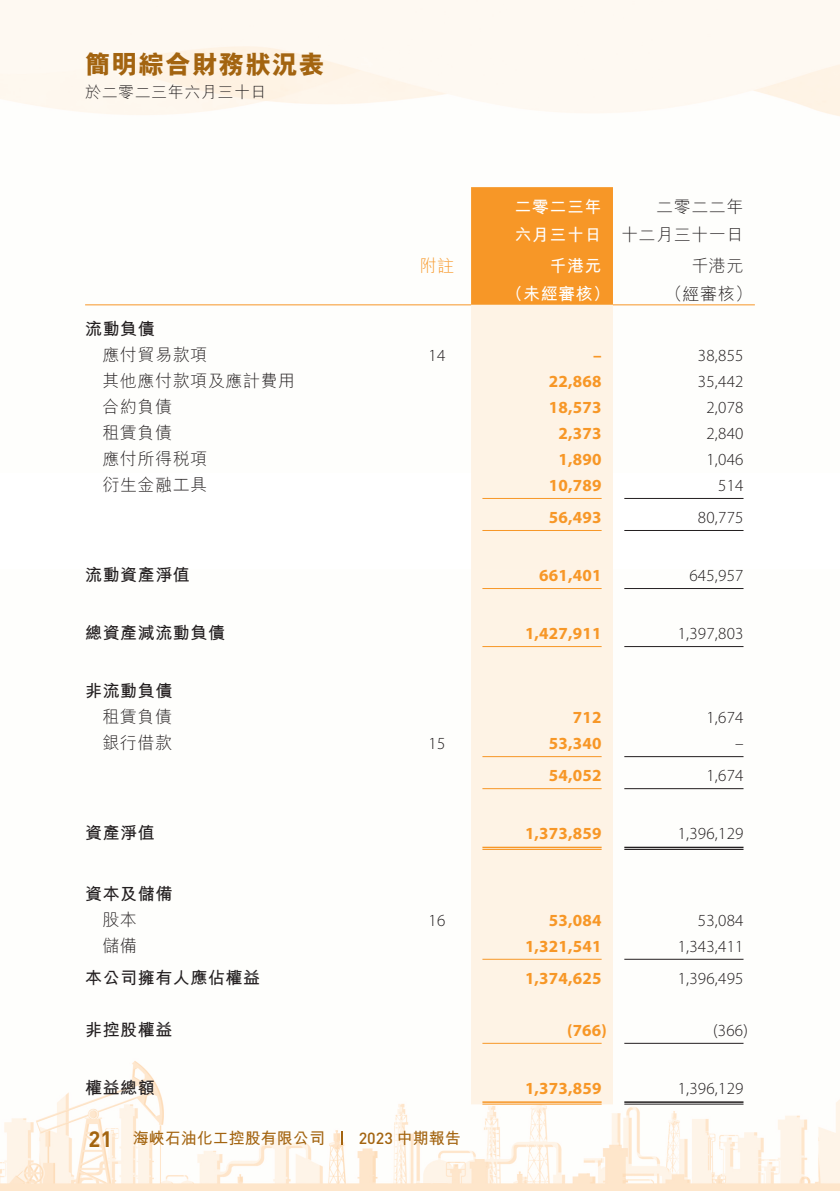
<style>
.page{position:relative;width:840px;height:1191px;background:#fff}
.page>*{position:absolute;margin:0;border:0;box-sizing:border-box;transform-origin:0 0}
.t1{font:800 26px "M Hei HK";letter-spacing:.025em;color:#a36410}
.t2{font:700 22px "DIN";color:#a36410}
._50_Table_txt{font:300 17px "Myriad Pro";letter-spacing:.015em;color:#231f20}
._50_Table_txt-2{font:700 17px "Myriad Pro";letter-spacing:.01em;color:#f79727}
._50_Table_txt-3{font:300 17px "M Hei HK";letter-spacing:.035em;color:#231f20}
._50_Table_txt-4{font:700 17px "M Hei HK";letter-spacing:.03em;color:#231f20}
._50_Table_txt-5{font:700 17px "M Hei HK";letter-spacing:.03em;color:#fff}
._50_Table_txt-6{font:300 17px "M Hei HK";color:#f79727}
.t3{font:700 16px "M Hei HK";color:#a36410}
._00_txt{font:300 16px "M Hei HK";letter-spacing:.035em;color:#231f20}
.t4{font:500 16px "DIN";color:#a36410}
.s1{font-family:"M Hei HK";font-weight:700}
</style>
<div class="page">
<img style="left:0;top:569px;width:839px;height:622px">
<img style="left:0;top:0;width:839px;height:472px">
<svg style="left:341px;top:1131px;width:1px;height:14px"></svg>
<div style="left:471px;top:187px;width:141px;height:118px;background:#f79727"></div>
<div style="left:471px;top:305px;width:141px;height:799px;background:#fef3e5"></div>
<hr style="left:85px;top:304px;width:318px;height:1px;background:#f79727">
<hr style="left:403px;top:304px;width:68px;height:1px;background:#f79727">
<hr style="left:612px;top:304px;width:142px;height:1px;background:#f79727">
<hr style="left:482px;top:498px;width:119px;height:1px;background:#f79727">
<hr style="left:624px;top:498px;width:119px;height:1px;background:#231f20">
<hr style="left:482px;top:530px;width:119px;height:1px;background:#f79727">
<hr style="left:624px;top:530px;width:119px;height:1px;background:#231f20">
<hr style="left:482px;top:588px;width:119px;height:1px;background:#f79727">
<hr style="left:624px;top:588px;width:119px;height:1px;background:#231f20">
<hr style="left:482px;top:646px;width:119px;height:1px;background:#f79727">
<hr style="left:624px;top:646px;width:119px;height:1px;background:#231f20">
<hr style="left:482px;top:756px;width:119px;height:1px;background:#f79727">
<hr style="left:624px;top:756px;width:119px;height:1px;background:#231f20">
<hr style="left:482px;top:788px;width:119px;height:1px;background:#f79727">
<hr style="left:624px;top:788px;width:119px;height:1px;background:#231f20">
<hr style="left:482px;top:846px;width:119px;height:2px;background:#f79727">
<hr style="left:482px;top:849px;width:119px;height:1px;background:#f79727">
<hr style="left:624px;top:846px;width:119px;height:2px;background:#231f20">
<hr style="left:624px;top:849px;width:119px;height:1px;background:#231f20">
<hr style="left:482px;top:958px;width:119px;height:1px;background:#f79727">
<hr style="left:624px;top:958px;width:119px;height:1px;background:#231f20">
<hr style="left:482px;top:1042px;width:119px;height:1px;background:#f79727">
<hr style="left:624px;top:1042px;width:119px;height:1px;background:#231f20">
<hr style="left:482px;top:1101px;width:119px;height:1px;background:#f79727">
<hr style="left:482px;top:1103px;width:119px;height:1px;background:#f79727">
<hr style="left:624px;top:1101px;width:119px;height:1px;background:#231f20">
<hr style="left:624px;top:1103px;width:119px;height:1px;background:#231f20">
<p class="t1" style="left:85px;top:52px;width:240px">簡明綜合財務狀況表</p>
<p class="_00_txt" style="left:85px;top:84px;width:183px">於二零二三年六月三十日</p>
<p class="_50_Table_txt-6" style="left:419px;top:257px;width:36px">附註</p>
<p class="_50_Table_txt-5" style="left:514px;top:194px;width:89px">二零二三年</p>
<p class="_50_Table_txt-5" style="left:514px;top:222px;width:89px">六月三十日</p>
<p class="_50_Table_txt-5" style="left:549px;top:253px;width:54px">千港元</p>
<p class="_50_Table_txt-3" style="left:655px;top:198px;width:89px">二零二二年</p>
<p class="_50_Table_txt-3" style="left:620px;top:226px;width:124px">十二月三十一日</p>
<p class="_50_Table_txt-3" style="left:691px;top:257px;width:54px">千港元</p>
<p class="_50_Table_txt-5" style="left:505px;top:281px;width:106px">（未經審核）</p>
<p class="_50_Table_txt-3" style="left:665px;top:285px;width:88px">（經審核(</p>
<p class="_50_Table_txt-4" style="left:85px;top:316px;width:71px">流動負債</p>
<p class="_50_Table_txt-3" style="left:102px;top:346px;width:106px">應付貿易款項</p>
<p class="_50_Table_txt" style="left:428px;top:345px;width:18px">14</p>
<p class="_50_Table_txt-2" style="left:592px;top:344px;width:10px">–</p>
<p class="_50_Table_txt" style="left:697px;top:345px;width:47px">38,855</p>
<p class="_50_Table_txt-3" style="left:102px;top:372px;width:194px">其他應付款項及應計費用</p>
<p class="_50_Table_txt-2" style="left:548px;top:370px;width:54px">22,868</p>
<p class="_50_Table_txt" style="left:697px;top:371px;width:47px">35,442</p>
<p class="_50_Table_txt-3" style="left:102px;top:398px;width:71px">合約負債</p>
<p class="_50_Table_txt-2" style="left:548px;top:396px;width:54px">18,573</p>
<p class="_50_Table_txt" style="left:706px;top:397px;width:39px">2,078</p>
<p class="_50_Table_txt-3" style="left:102px;top:424px;width:71px">租賃負債</p>
<p class="_50_Table_txt-2" style="left:558px;top:422px;width:44px">2,373</p>
<p class="_50_Table_txt" style="left:706px;top:423px;width:39px">2,840</p>
<p class="_50_Table_txt-3" style="left:102px;top:450px;width:106px">應付所得稅項</p>
<p class="_50_Table_txt-2" style="left:558px;top:448px;width:44px">1,890</p>
<p class="_50_Table_txt" style="left:706px;top:449px;width:39px">1,046</p>
<p class="_50_Table_txt-3" style="left:102px;top:476px;width:106px">衍生金融工具</p>
<p class="_50_Table_txt-2" style="left:548px;top:474px;width:54px">10,789</p>
<p class="_50_Table_txt" style="left:717px;top:475px;width:27px">514</p>
<p class="_50_Table_txt-2" style="left:548px;top:506px;width:54px">56,493</p>
<p class="_50_Table_txt" style="left:697px;top:507px;width:47px">80,775</p>
<p class="_50_Table_txt-4" style="left:85px;top:562px;width:106px">流動資產淨值</p>
<p class="_50_Table_txt-2" style="left:539px;top:564px;width:64px">661,401</p>
<p class="_50_Table_txt" style="left:689px;top:565px;width:56px">645,957</p>
<p class="_50_Table_txt-4" style="left:85px;top:620px;width:141px">總資產減流動負債</p>
<p class="_50_Table_txt-2" style="left:524px;top:622px;width:78px">1,427,911</p>
<p class="_50_Table_txt" style="left:677px;top:623px;width:67px">1,397,803</p>
<p class="_50_Table_txt-4" style="left:85px;top:678px;width:89px">非流動負債</p>
<p class="_50_Table_txt-3" style="left:102px;top:708px;width:71px">租賃負債</p>
<p class="_50_Table_txt-2" style="left:572px;top:706px;width:30px">712</p>
<p class="_50_Table_txt" style="left:706px;top:707px;width:39px">1,674</p>
<p class="_50_Table_txt-3" style="left:102px;top:734px;width:71px">銀行借款</p>
<p class="_50_Table_txt" style="left:428px;top:733px;width:18px">15</p>
<p class="_50_Table_txt-2" style="left:548px;top:732px;width:54px">53,340</p>
<p class="_50_Table_txt" style="left:734px;top:733px;width:10px">–</p>
<p class="_50_Table_txt-2" style="left:548px;top:764px;width:54px">54,052</p>
<p class="_50_Table_txt" style="left:706px;top:765px;width:39px">1,674</p>
<p class="_50_Table_txt-4" style="left:85px;top:820px;width:71px">資產淨值</p>
<p class="_50_Table_txt-2" style="left:524px;top:822px;width:78px">1,373,859</p>
<p class="_50_Table_txt" style="left:677px;top:823px;width:67px">1,396,129</p>
<p class="_50_Table_txt-4" style="left:85px;top:881px;width:89px">資本及儲備</p>
<p class="_50_Table_txt-3" style="left:102px;top:910px;width:36px">股本</p>
<p class="_50_Table_txt" style="left:428px;top:909px;width:18px">16</p>
<p class="_50_Table_txt-2" style="left:548px;top:908px;width:54px">53,084</p>
<p class="_50_Table_txt" style="left:697px;top:909px;width:47px">53,084</p>
<p class="_50_Table_txt-3" style="left:102px;top:936px;width:36px">儲備</p>
<p class="_50_Table_txt-2" style="left:524px;top:934px;width:78px">1,321,541</p>
<p class="_50_Table_txt" style="left:677px;top:935px;width:67px">1,343,411</p>
<p class="_50_Table_txt-4" style="left:85px;top:965px;width:176px">本公司擁有人應佔權益</p>
<p class="_50_Table_txt-2" style="left:524px;top:966px;width:78px">1,374,625</p>
<p class="_50_Table_txt" style="left:677px;top:967px;width:67px">1,396,495</p>
<p class="_50_Table_txt-4" style="left:85px;top:1017px;width:89px">非控股權益</p>
<p class="_50_Table_txt-2" style="left:566px;top:1018px;width:41px">)766(</p>
<p class="_50_Table_txt" style="left:712px;top:1019px;width:36px">)366(</p>
<p class="_50_Table_txt-4" style="left:85px;top:1075px;width:71px">權益總額</p>
<p class="_50_Table_txt-2" style="left:524px;top:1076px;width:78px">1,373,859</p>
<p class="_50_Table_txt" style="left:677px;top:1077px;width:67px">1,396,129</p>
<p class="t2" style="left:88px;top:1125px;width:25px">21</p>
<p class="t3" style="left:133px;top:1126px;width:193px">海峽石油化工控股有限公司</p>
<p class="t4" style="left:358px;top:1128px;width:104px">2023 <span class="s1">中期報告</span></p>
</div>
